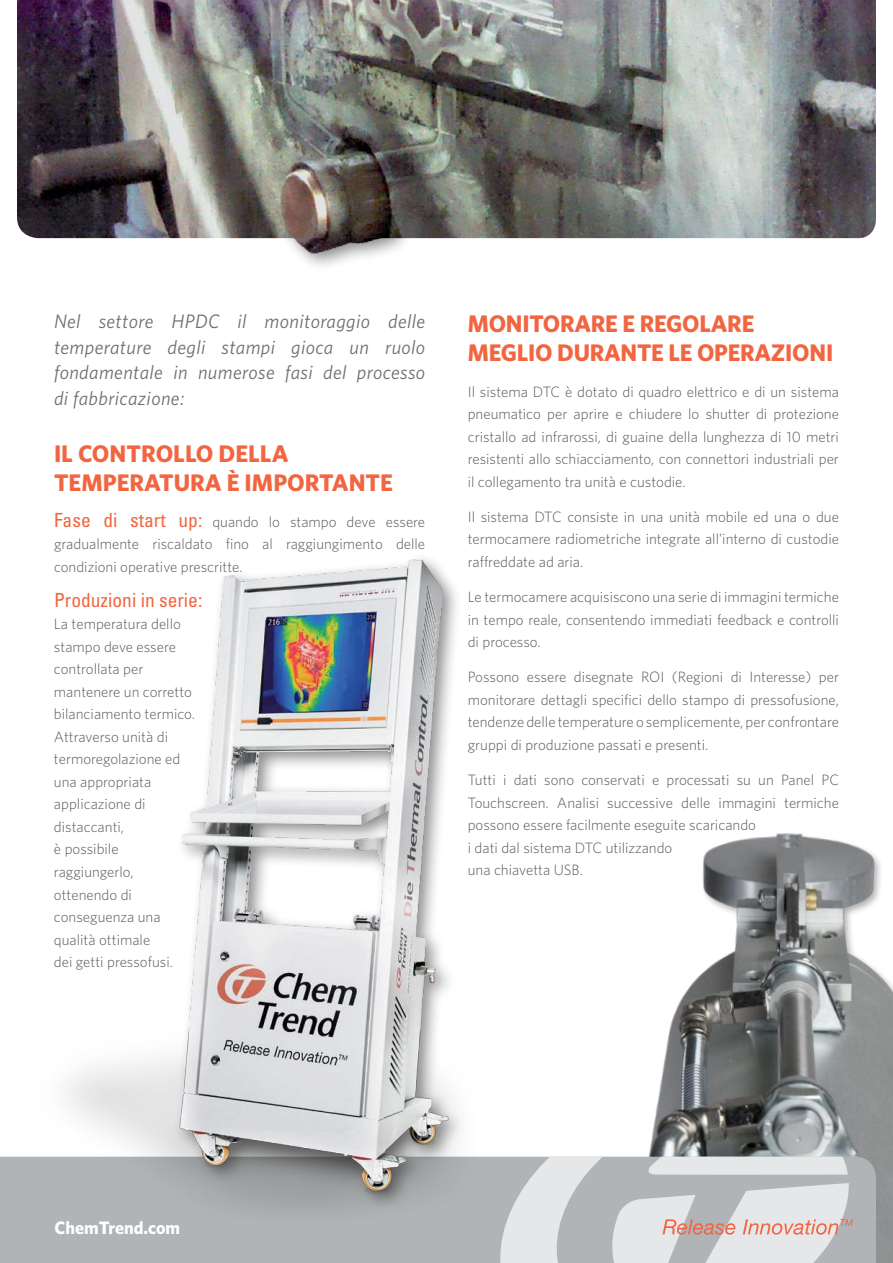
<style>
.page{position:relative;width:893px;height:1263px;background:#fff}
.page>*{position:absolute;margin:0;border:0;box-sizing:border-box;transform-origin:0 0}
.t1{font:700 24px/28.8px "Whitney";letter-spacing:-.01em;color:#f26541}
.t2{font:italic 19.5px/25.5px "Whitney";letter-spacing:.02em;color:#6d6e71;text-align:justify}
.t3{font:condensed 19.5px "Univers LT Std";color:#f26541}
.t4{font:700 18px "Whitney";color:#fff}
.t5{font:300 15px/22.5px "Whitney";color:#58595b;text-align:justify}
.s1{font-family:"Univers LT Std";font-weight:400;font-stretch:condensed;font-size:19.5px;color:#f26541}
</style>
<div class="page">
<img style="left:528px;top:833px;width:365px;height:430px">
<img style="left:37px;top:238px;width:823px;height:28px">
<img style="left:17px;top:0;width:859px;height:238px">
<div style="left:0;top:1157px;width:876px;height:106px;background:#b1b4b6"></div>
<svg style="left:481px;top:1157px;width:372px;height:106px;background:#cfcecf"></svg>
<img style="left:35px;top:558px;width:464px;height:680px">
<h2 class="t2" style="left:54px;top:308px;width:373px">Nel settore HPDC il monitoraggio delle temperature degli stampi gioca un ruolo fondamentale in numerose fasi del processo di fabbricazione:</h2>
<h1 class="t1" style="left:54px;top:439px;width:341px">IL CONTROLLO DELLA<br>TEMPERATURA È IMPORTANTE</h1>
<p class="t5" style="left:54px;top:510px;width:373px"><span class="s1">Fase di start up:</span> quando lo stampo deve essere gradualmente riscaldato fino al raggiungimento delle condizioni operative prescritte.</p>
<h2 class="t3" style="left:54px;top:588px;width:150px">Produzioni in serie:</h2>
<p class="t5" style="left:54px;top:612px;width:143px;text-align:left">La temperatura dello stampo deve essere controllata per mantenere un corretto bilanciamento termico.<br>Attraverso unità di termoregolazione ed una appropriata applicazione di distaccanti,<br>è possibile raggiungerlo, ottenendo di conseguenza una qualità ottimale<br>dei getti pressofusi.</p>
<h1 class="t1" style="left:468px;top:308px;width:367px">MONITORARE E REGOLARE<br>MEGLIO DURANTE LE OPERAZIONI</h1>
<p class="t5" style="left:468px;top:380px;width:373px">Il sistema DTC è dotato di quadro elettrico e di un sistema pneumatico per aprire e chiudere lo shutter di protezione cristallo ad infrarossi, di guaine della lunghezza di 10 metri resistenti allo schiacciamento, con connettori industriali per il collegamento tra unità e custodie.</p>
<p class="t5" style="left:468px;top:505px;width:373px">Il sistema DTC consiste in una unità mobile ed una o due termocamere radiometriche integrate all’interno di custodie raffreddate ad aria.</p>
<p class="t5" style="left:468px;top:585px;width:373px">Le termocamere acquisiscono una serie di immagini termiche in tempo reale, consentendo immediati feedback e controlli di processo.</p>
<p class="t5" style="left:468px;top:665px;width:373px">Possono essere disegnate ROI (Regioni di Interesse) per monitorare dettagli specifici dello stampo di pressofusione, tendenze delle temperature o semplicemente, per confrontare gruppi di produzione passati e presenti.</p>
<p class="t5" style="left:468px;top:768px;width:373px;text-align:left">Tutti i dati sono conservati e processati su un Panel PC Touchscreen. Analisi successive delle immagini termiche possono essere facilmente eseguite scaricando<br>i dati dal sistema DTC utilizzando<br>una chiavetta USB.</p>
<p class="t4" style="left:55px;top:1216px;width:127px">CHEMTREND.COM</p>
</div>
